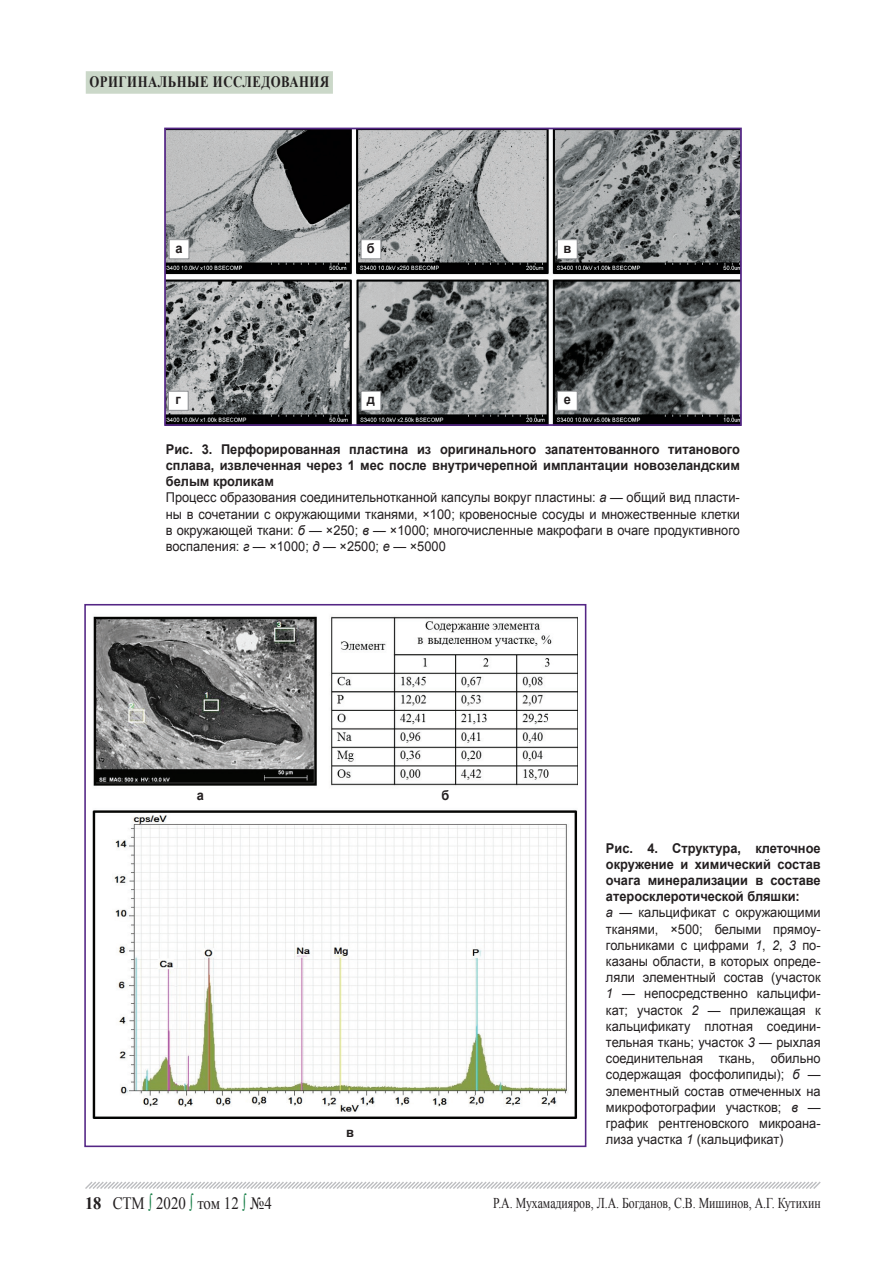
<style>
.page{position:relative;width:893px;height:1276px;background:#fff}
.page>*{position:absolute;margin:0;border:0;box-sizing:border-box;transform-origin:0 0}
.t1{font:17.4px "Times New Roman";color:#231f20;scale:.86 1}
.t2{font:700 15.75px "Times New Roman";letter-spacing:.04em;color:#231f20;scale:.81 1}
.t3{font:15px "Times New Roman";color:#231f20;scale:.79 1}
.t4{font:13.5px/16.2px "Arial";color:#231f20;scale:.95 1}
.t5{font:700 13.5px "Arial";color:#231f20;scale:.95 1}
.s1{font-weight:700}
.s2{font-style:italic}
.s3{color:#127c43}
</style>
<div class="page">
<svg style="left:85px;top:1181px;width:736px;height:8px"></svg>
<div style="left:86px;top:71px;width:247px;height:23px;background:#cbd8c9"></div>
<img style="left:167px;top:131px;width:572px;height:292px">
<div style="left:164px;top:128px;width:578px;height:298px;border:2px solid #542685"></div>
<div style="left:169px;top:240px;width:20px;height:19px;background:#fff"></div>
<div style="left:169px;top:239px;width:20px;height:20px;border:1px solid #8b8d90"></div>
<div style="left:361px;top:240px;width:20px;height:19px;background:#fff"></div>
<div style="left:361px;top:239px;width:20px;height:20px;border:1px solid #8b8d90"></div>
<div style="left:557px;top:240px;width:20px;height:19px;background:#fff"></div>
<div style="left:557px;top:239px;width:21px;height:20px;border:1px solid #8b8d90"></div>
<div style="left:168px;top:391px;width:20px;height:19px;background:#fff"></div>
<div style="left:168px;top:391px;width:21px;height:20px;border:1px solid #8b8d90"></div>
<div style="left:361px;top:391px;width:20px;height:19px;background:#fff"></div>
<div style="left:361px;top:391px;width:20px;height:20px;border:1px solid #8b8d90"></div>
<div style="left:557px;top:391px;width:20px;height:19px;background:#fff"></div>
<div style="left:557px;top:391px;width:21px;height:20px;border:1px solid #8b8d90"></div>
<img style="left:92px;top:616px;width:486px;height:502px">
<div style="left:84px;top:604px;width:502px;height:543px;border:2px solid #542685"></div>
<p class="t2" style="left:89px;top:71px;width:297px">оригинальные исследования</p>
<p class="t5" style="left:175px;top:239px;width:9px">а</p>
<p class="t5" style="left:367px;top:239px;width:10px">б</p>
<p class="t5" style="left:563px;top:239px;width:10px">в</p>
<p class="t5" style="left:176px;top:390px;width:7px">г</p>
<p class="t5" style="left:367px;top:390px;width:10px">д</p>
<p class="t5" style="left:564px;top:390px;width:9px">е</p>
<p class="t4" style="left:166px;top:441px;width:606px"><span class="s1">Рис. 3. Перфорированная пластина из оригинального запатентованного титанового сплава, извлеченная через 1 мес после внутричерепной имплантации новозеландским белым кроликам<br></span>Процесс образования соединительнотканной капсулы вокруг пластины: <span class="s2">а</span> — общий вид пласти&shy;ны в сочетании с окружающими тканями, ×100; кровеносные сосуды и множественные клетки в окружающей ткани: <span class="s2">б</span> — ×250; <span class="s2">в</span> — ×1000; многочисленные макрофаги в очаге продуктивного воспаления: <span class="s2">г</span> — ×1000; <span class="s2">д</span> — ×2500; <span class="s2">е</span> — ×5000</p>
<p class="t5" style="left:197px;top:786px;width:9px">а</p>
<p class="t5" style="left:442px;top:786px;width:10px">б</p>
<p class="t1" style="left:85px;top:1191px;width:219px"><span class="s1">18</span> СТМ <span class="s3">∫</span> 2020 <span class="s3">∫</span> том 12 <span class="s3">∫</span> №4</p>
<p class="t5" style="left:346px;top:1122px;width:10px">в</p>
<p class="t4" style="left:606px;top:839px;width:228px"><span class="s1">Рис. 4. Структура, клеточное окружение и химический состав очага минерализации в составе атеросклеротической бляшки:<br></span><span class="s2">а</span> — кальцификат с окружающими тканями, ×500; белыми прямоу&shy;гольниками с цифрами <span class="s2">1</span>, <span class="s2">2</span>, <span class="s2">3</span> по&shy;казаны области, в которых опреде&shy;ляли элементный состав (участок<br><span class="s2">1</span> — непосредственно кальцифи&shy;кат; участок <span class="s2">2</span> — прилежащая к кальцификату плотная соедини&shy;тельная ткань; участок <span class="s2">3</span> — рыхлая соединительная ткань, обильно содержащая фосфолипиды); <span class="s2">б</span> — элементный состав отмеченных на микрофотографии участков; <span class="s2">в</span> — график рентгеновского микроана&shy;лиза участка <span class="s2">1</span> (кальцификат)</p>
<p class="t3" style="left:493px;top:1192px;width:416px">Р.А. Мухамадияров, Л.А. Богданов, С.В. Мишинов, А.Г. Кутихин</p>
</div>
